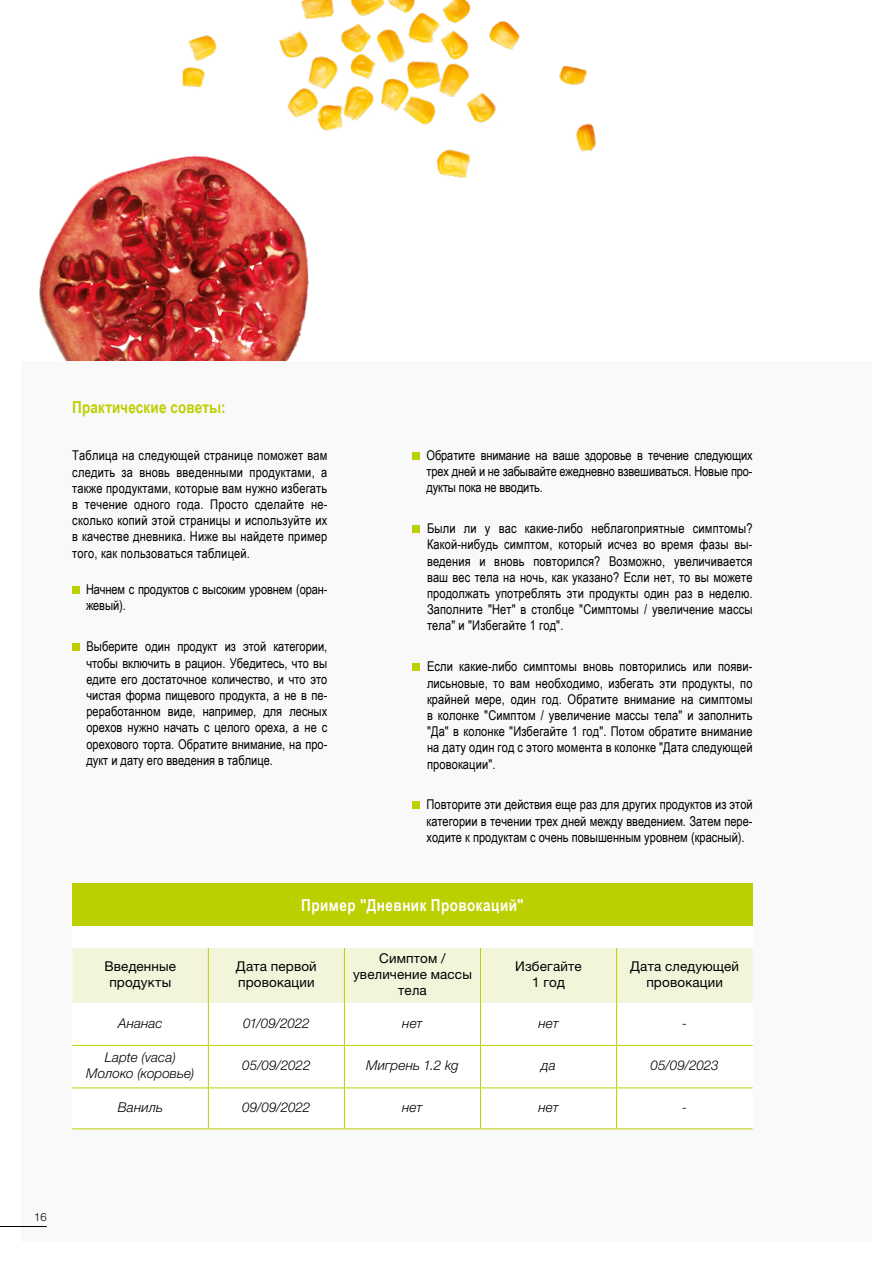
<style>
.page{position:relative;width:893px;height:1263px;background:#fff}
.page>*{position:absolute;margin:0;border:0;box-sizing:border-box;transform-origin:0 0}
.t1{font:700 16.5px "Arial Narrow";letter-spacing:.025em;color:#fff}
.t2{font:700 16.5px "Arial Narrow";letter-spacing:.01em;color:#bccf00}
.t3{font:13.5px/16.2px "Arial Narrow";color:#000;text-align:justify}
.t4{font:13.5px/16.2px "Helvetica Neue World 46 Lt It";letter-spacing:.005em;color:#000;text-align:center}
.t5{font:13.5px/16.2px "Helvetica Neue World 55 Roman";letter-spacing:.01em;color:#000;text-align:center}
.t6{font:11.25px "Helvetica Neue World 45 Lt";color:#000}
</style>
<div class="page">
<img style="left:39px;top:168px;width:270px;height:193px">
<img style="left:135px;top:0;width:461px;height:189px">
<div style="left:21px;top:361px;width:851px;height:881px;background:#f9f9f9"></div>
<div style="left:72px;top:883px;width:681px;height:246px;background:#fff"></div>
<div style="left:72px;top:883px;width:681px;height:43px;background:#bccf00"></div>
<div style="left:72px;top:948px;width:681px;height:55px;background:#f3f5db"></div>
<hr style="left:208px;top:948px;width:1px;height:55px;background:#bccf00">
<hr style="left:344px;top:948px;width:1px;height:55px;background:#bccf00">
<hr style="left:480px;top:948px;width:1px;height:55px;background:#bccf00">
<hr style="left:616px;top:948px;width:1px;height:55px;background:#bccf00">
<hr style="left:208px;top:1003px;width:1px;height:42px;background:#bccf00">
<hr style="left:344px;top:1003px;width:1px;height:42px;background:#bccf00">
<hr style="left:480px;top:1003px;width:1px;height:42px;background:#bccf00">
<hr style="left:616px;top:1003px;width:1px;height:42px;background:#bccf00">
<hr style="left:208px;top:1046px;width:1px;height:41px;background:#bccf00">
<hr style="left:344px;top:1046px;width:1px;height:41px;background:#bccf00">
<hr style="left:480px;top:1046px;width:1px;height:41px;background:#bccf00">
<hr style="left:616px;top:1046px;width:1px;height:41px;background:#bccf00">
<hr style="left:208px;top:1088px;width:1px;height:40px;background:#bccf00">
<hr style="left:344px;top:1088px;width:1px;height:40px;background:#bccf00">
<hr style="left:480px;top:1088px;width:1px;height:40px;background:#bccf00">
<hr style="left:616px;top:1088px;width:1px;height:40px;background:#bccf00">
<hr style="left:72px;top:1045px;width:136px;height:1px;background:#bccf00">
<hr style="left:208px;top:1045px;width:136px;height:1px;background:#bccf00">
<hr style="left:344px;top:1045px;width:136px;height:1px;background:#bccf00">
<hr style="left:480px;top:1045px;width:137px;height:1px;background:#bccf00">
<hr style="left:617px;top:1045px;width:136px;height:1px;background:#bccf00">
<hr style="left:72px;top:1087px;width:136px;height:1px;background:#bccf00">
<hr style="left:208px;top:1087px;width:136px;height:1px;background:#bccf00">
<hr style="left:344px;top:1087px;width:136px;height:1px;background:#bccf00">
<hr style="left:480px;top:1087px;width:137px;height:1px;background:#bccf00">
<hr style="left:617px;top:1087px;width:136px;height:1px;background:#bccf00">
<hr style="left:72px;top:1128px;width:136px;height:1px;background:#bccf00">
<hr style="left:208px;top:1128px;width:136px;height:1px;background:#bccf00">
<hr style="left:344px;top:1128px;width:136px;height:1px;background:#bccf00">
<hr style="left:480px;top:1128px;width:137px;height:1px;background:#bccf00">
<hr style="left:617px;top:1128px;width:136px;height:1px;background:#bccf00">
<div style="left:72px;top:586px;width:8px;height:8px;background:#bccf00"></div>
<div style="left:72px;top:643px;width:8px;height:8px;background:#bccf00"></div>
<div style="left:412px;top:452px;width:8px;height:8px;background:#bccf00"></div>
<div style="left:412px;top:525px;width:8px;height:8px;background:#bccf00"></div>
<div style="left:412px;top:663px;width:8px;height:8px;background:#bccf00"></div>
<div style="left:412px;top:801px;width:8px;height:8px;background:#bccf00"></div>
<hr style="left:0;top:1226px;width:47px;height:1px;background:#000">
<p class="t2" style="left:72px;top:395px;width:155px">Практические советы:</p>
<p class="t3" style="left:72px;top:447px;width:257px">Таблица на следующей странице поможет вам следить за вновь введенными продуктами, а также продуктами, которые вам нужно избегать в течение одного года. Просто сделайте не&shy;сколько копий этой страницы и используйте их в качестве дневника. Ниже вы найдете пример того, как пользоваться таблицей.</p>
<p class="t3" style="left:86px;top:581px;width:243px">Начнем с продуктов с высоким уровнем (оран&shy;жевый).</p>
<p class="t3" style="left:86px;top:638px;width:242px">Выберите один продукт из этой категории, чтобы включить в рацион. Убедитесь, что вы едите его достаточное количество, и что это чистая форма пищевого продукта, а не в пе&shy;реработанном виде, например, для лесных орехов нужно начать с целого ореха, а не с орехового торта. Обратите внимание, на про&shy;дукт и дату его введения в таблице.</p>
<p class="t3" style="left:427px;top:446px;width:327px">Обратите внимание на ваше здоровье в течение следующих трех дней и не забывайте ежедневно взвешиваться. Новые про&shy;дукты пока не вводить.</p>
<p class="t3" style="left:427px;top:520px;width:327px">Были ли у вас какие-либо неблагоприятные симптомы?<br>Какой-нибудь симптом, который исчез во время фазы вы&shy;ведения и вновь повторился? Возможно, увеличивается ваш вес тела на ночь, как указано? Если нет, то вы можете продолжать употреблять эти продукты один раз в неделю.<br>Заполните "Нет" в столбце "Симптомы / увеличение массы тела" и "Избегайте 1 год".</p>
<p class="t3" style="left:427px;top:658px;width:327px">Если какие-либо симптомы вновь повторились или появи&shy;лисьновые, то вам необходимо, избегать эти продукты, по крайней мере, один год. Обратите внимание на симптомы в колонке "Симптом / увеличение массы тела" и заполнить "Да" в колонке "Избегайте 1 год". Потом обратите внимание на дату один год с этого момента в колонке "Дата следующей провокации".</p>
<p class="t3" style="left:427px;top:796px;width:328px">Повторите эти действия еще раз для других продуктов из этой категории в течении трех дней между введением. Затем пере&shy;ходите к продуктам с очень повышенным уровнем (красный).</p>
<p class="t1" style="left:301px;top:892px;width:224px">Пример "Дневник Провокаций"</p>
<p class="t5" style="left:104px;top:958px;width:73px">Введенные продукты</p>
<p class="t5" style="left:236px;top:958px;width:82px;text-align:left">Дата первой провокации</p>
<p class="t5" style="left:353px;top:950px;width:120px">Симптом / увеличение массы тела</p>
<p class="t5" style="left:515px;top:958px;width:68px">Избегайте<br>1 год</p>
<p class="t5" style="left:630px;top:958px;width:110px">Дата следующей провокации</p>
<p class="t4" style="left:118px;top:1015px;width:46px">Ананас</p>
<p class="t4" style="left:243px;top:1015px;width:68px">01/09/2022</p>
<p class="t4" style="left:402px;top:1015px;width:22px">нет</p>
<p class="t4" style="left:538px;top:1015px;width:22px">нет</p>
<p class="t4" style="left:682px;top:1015px;width:6px">-</p>
<p class="t4" style="left:86px;top:1049px;width:110px">Lapte (vaca)<br>Молоко (коровье)</p>
<p class="t4" style="left:242px;top:1057px;width:70px">05/09/2022</p>
<p class="t4" style="left:366px;top:1057px;width:94px">Мигрень 1.2 kg</p>
<p class="t4" style="left:541px;top:1057px;width:16px">да</p>
<p class="t4" style="left:651px;top:1057px;width:70px">05/09/2023</p>
<p class="t4" style="left:118px;top:1099px;width:47px">Ваниль</p>
<p class="t4" style="left:242px;top:1099px;width:70px">09/09/2022</p>
<p class="t4" style="left:402px;top:1099px;width:22px">нет</p>
<p class="t4" style="left:538px;top:1099px;width:22px">нет</p>
<p class="t4" style="left:682px;top:1099px;width:6px">-</p>
<p class="t6" style="left:34px;top:1211px;width:14px">16</p>
</div>
